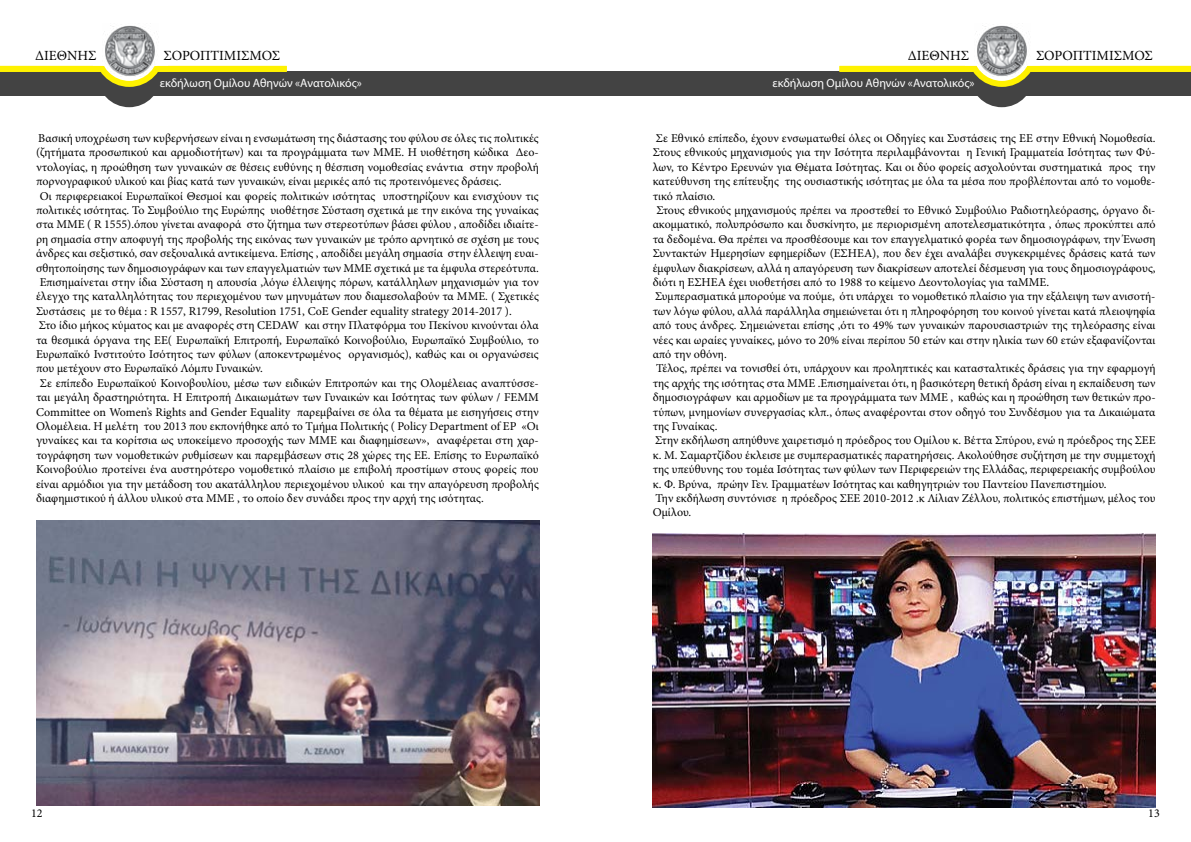
<style>
.page{position:relative;width:1191px;height:842px;background:#fff}
.page>*{position:absolute;margin:0;border:0;box-sizing:border-box;transform-origin:0 0}
.t1{font:14px "Minion Pro";color:#000}
.t2{font:12px "Minion Pro";color:#000}
.t3{font:12px "Myriad Pro";color:#fff}
</style>
<div class="page">
<div style="left:594px;top:72px;width:597px;height:24px;background:#434343"></div>
<svg style="left:963px;top:65px;width:68px;height:42px"></svg>
<div style="left:965px;top:50px;width:75px;height:16px;background:#fff"></div>
<img style="left:974px;top:25px;width:56px;height:51px">
<div style="left:1px;top:72px;width:595px;height:24px;background:#434343"></div>
<svg style="left:91px;top:65px;width:77px;height:42px"></svg>
<div style="left:93px;top:50px;width:74px;height:16px;background:#fff"></div>
<img style="left:102px;top:25px;width:56px;height:51px">
<div style="left:0;top:66px;width:103px;height:6px;background:#fff200"></div>
<div style="left:157px;top:66px;width:130px;height:6px;background:#fff200"></div>
<div style="left:839px;top:66px;width:137px;height:6px;background:#fff200"></div>
<div style="left:1027px;top:66px;width:164px;height:6px;background:#fff200"></div>
<img style="left:36px;top:521px;width:504px;height:285px">
<img style="left:652px;top:533px;width:503px;height:275px">
<p class="t1" style="left:35px;top:46px;width:63px">ΔΙΕΘΝΗΣ</p>
<p class="t1" style="left:163px;top:46px;width:118px">ΣΟΡΟΠΤΙΜΙΣΜΟΣ</p>
<p class="t3" style="left:160px;top:75px;width:203px">εκδήλωση Ομίλου Αθηνών «Ανατολικός»</p>
<p class="t2" style="left:38px;top:130px;width:502px">Βασική υποχρέωση των κυβερνήσεων είναι η ενσωμάτωση της διάστασης του φύλου σε όλες τις πολιτικές</p>
<p class="t2" style="left:36px;top:144px;width:504px">(ζητήματα προσωπικού και αρμοδιοτήτων) και τα προγράμματα των ΜΜΕ. Η υιοθέτηση κώδικα Δεο-</p>
<p class="t2" style="left:36px;top:159px;width:504px">ντολογίας, η προώθηση των γυναικών σε θέσεις ευθύνης η θέσπιση νομοθεσίας ενάντια στην προβολή</p>
<p class="t2" style="left:36px;top:173px;width:467px">πορνογραφικού υλικού και βίας κατά των γυναικών, είναι μερικές από τις προτεινόμενες δράσεις.</p>
<p class="t2" style="left:40px;top:188px;width:500px">Οι περιφερειακοί Ευρωπαϊκοί Θεσμοί και φορείς πολιτικών ισότητας υποστηρίζουν και ενισχύουν τις</p>
<p class="t2" style="left:36px;top:202px;width:504px">πολιτικές ισότητας. Το Συμβούλιο της Ευρώπης υιοθέτησε Σύσταση σχετικά με την εικόνα της γυναίκας</p>
<p class="t2" style="left:36px;top:216px;width:504px">στα ΜΜΕ ( R 1555).όπου γίνεται αναφορά στο ζήτημα των στερεοτύπων βάσει φύλου , αποδίδει ιδιαίτε-</p>
<p class="t2" style="left:36px;top:231px;width:504px">ρη σημασία στην αποφυγή της προβολής της εικόνας των γυναικών με τρόπο αρνητικό σε σχέση με τους</p>
<p class="t2" style="left:36px;top:245px;width:504px">άνδρες και σεξιστικό, σαν σεξουαλικά αντικείμενα. Επίσης , αποδίδει μεγάλη σημασία στην έλλειψη ευαι-</p>
<p class="t2" style="left:36px;top:260px;width:504px">σθητοποίησης των δημοσιογράφων και των επαγγελματιών των ΜΜΕ σχετικά με τα έμφυλα στερεότυπα.</p>
<p class="t2" style="left:40px;top:274px;width:500px">Επισημαίνεται στην ίδια Σύσταση η απουσία ,λόγω έλλειψης πόρων, κατάλληλων μηχανισμών για τον</p>
<p class="t2" style="left:36px;top:288px;width:504px">έλεγχο της καταλληλότητας του περιεχομένου των μηνυμάτων που διαμεσολαβούν τα ΜΜΕ. ( Σχετικές</p>
<p class="t2" style="left:36px;top:303px;width:477px">Συστάσεις με το θέμα : R 1557, R1799, Resolution 1751, CoE Gender equality strategy 2014-2017 ).</p>
<p class="t2" style="left:39px;top:317px;width:501px">Στο ίδιο μήκος κύματος και με αναφορές στη CEDAW και στην Πλατφόρμα του Πεκίνου κινούνται όλα</p>
<p class="t2" style="left:36px;top:332px;width:504px">τα θεσμικά όργανα της ΕΕ( Ευρωπαϊκή Επιτροπή, Ευρωπαϊκό Κοινοβούλιο, Ευρωπαϊκό Συμβούλιο, το</p>
<p class="t2" style="left:36px;top:346px;width:504px">Ευρωπαϊκό Ινστιτούτο Ισότητος των φύλων (αποκεντρωμένος οργανισμός), καθώς και οι οργανώσεις</p>
<p class="t2" style="left:36px;top:360px;width:228px">που μετέχουν στο Ευρωπαϊκό Λόμπυ Γυναικών.</p>
<p class="t2" style="left:40px;top:375px;width:500px">Σε επίπεδο Ευρωπαϊκού Κοινοβουλίου, μέσω των ειδικών Επιτροπών και της Ολομέλειας αναπτύσσε-</p>
<p class="t2" style="left:36px;top:389px;width:504px">ται μεγάλη δραστηριότητα. Η Επιτροπή Δικαιωμάτων των Γυναικών και Ισότητας των φύλων / FEMM</p>
<p class="t2" style="left:36px;top:404px;width:504px">Committee on Women’s Rights and Gender Equality παρεμβαίνει σε όλα τα θέματα με εισηγήσεις στην</p>
<p class="t2" style="left:36px;top:418px;width:504px">Ολομέλεια. Η μελέτη του 2013 που εκπονήθηκε από το Τμήμα Πολιτικής ( Policy Department of EP «Οι</p>
<p class="t2" style="left:36px;top:432px;width:504px">γυναίκες και τα κορίτσια ως υποκείμενο προσοχής των ΜΜΕ και διαφημίσεων», αναφέρεται στη χαρ-</p>
<p class="t2" style="left:36px;top:447px;width:504px">τογράφηση των νομοθετικών ρυθμίσεων και παρεμβάσεων στις 28 χώρες της ΕΕ. Επίσης το Ευρωπαϊκό</p>
<p class="t2" style="left:36px;top:461px;width:504px">Κοινοβούλιο προτείνει ένα αυστηρότερο νομοθετικό πλαίσιο με επιβολή προστίμων στους φορείς που</p>
<p class="t2" style="left:36px;top:476px;width:504px">είναι αρμόδιοι για την μετάδοση του ακατάλληλου περιεχομένου υλικού και την απαγόρευση προβολής</p>
<p class="t2" style="left:36px;top:490px;width:449px">διαφημιστικού ή άλλου υλικού στα ΜΜΕ , το οποίο δεν συνάδει προς την αρχή της ισότητας.</p>
<p class="t1" style="left:907px;top:46px;width:63px">ΔΙΕΘΝΗΣ</p>
<p class="t1" style="left:1036px;top:46px;width:118px">ΣΟΡΟΠΤΙΜΙΣΜΟΣ</p>
<p class="t3" style="left:772px;top:75px;width:203px">εκδήλωση Ομίλου Αθηνών «Ανατολικός»</p>
<p class="t2" style="left:656px;top:130px;width:501px">Σε Εθνικό επίπεδο, έχουν ενσωματωθεί όλες οι Οδηγίες και Συστάσεις της ΕΕ στην Εθνική Νομοθεσία.</p>
<p class="t2" style="left:653px;top:144px;width:504px">Στους εθνικούς μηχανισμούς για την Ισότητα περιλαμβάνονται η Γενική Γραμματεία Ισότητας των Φύ-</p>
<p class="t2" style="left:653px;top:159px;width:504px">λων, το Κέντρο Ερευνών για Θέματα Ισότητας. Και οι δύο φορείς ασχολούνται συστηματικά προς την</p>
<p class="t2" style="left:653px;top:173px;width:504px">κατεύθυνση της επίτευξης της ουσιαστικής ισότητας με όλα τα μέσα που προβλέπονται από το νομοθε-</p>
<p class="t2" style="left:653px;top:188px;width:64px">τικό πλαίσιο.</p>
<p class="t2" style="left:656px;top:202px;width:500px">Στους εθνικούς μηχανισμούς πρέπει να προστεθεί το Εθνικό Συμβούλιο Ραδιοτηλεόρασης, όργανο δι-</p>
<p class="t2" style="left:653px;top:216px;width:504px">ακομματικό, πολυπρόσωπο και δυσκίνητο, με περιορισμένη αποτελεσματικότητα , όπως προκύπτει από</p>
<p class="t2" style="left:653px;top:231px;width:504px">τα δεδομένα. Θα πρέπει να προσθέσουμε και τον επαγγελματικό φορέα των δημοσιογράφων, την Ένωση</p>
<p class="t2" style="left:653px;top:245px;width:504px">Συντακτών Ημερησίων εφημερίδων (ΕΣΗΕΑ), που δεν έχει αναλάβει συγκεκριμένες δράσεις κατά των</p>
<p class="t2" style="left:653px;top:260px;width:504px">έμφυλων διακρίσεων, αλλά η απαγόρευση των διακρίσεων αποτελεί δέσμευση για τους δημοσιογράφους,</p>
<p class="t2" style="left:653px;top:274px;width:398px">διότι η ΕΣΗΕΑ έχει υιοθετήσει από το 1988 το κείμενο Δεοντολογίας για ταΜΜΕ.</p>
<p class="t2" style="left:655px;top:288px;width:502px">Συμπερασματικά μπορούμε να πούμε, ότι υπάρχει το νομοθετικό πλαίσιο για την εξάλειψη των ανισοτή-</p>
<p class="t2" style="left:653px;top:303px;width:504px">των λόγω φύλου, αλλά παράλληλα σημειώνεται ότι η πληροφόρηση του κοινού γίνεται κατά πλειοψηφία</p>
<p class="t2" style="left:653px;top:317px;width:504px">από τους άνδρες. Σημειώνεται επίσης ,ότι το 49% των γυναικών παρουσιαστριών της τηλεόρασης είναι</p>
<p class="t2" style="left:653px;top:332px;width:504px">νέες και ωραίες γυναίκες, μόνο το 20% είναι περίπου 50 ετών και στην ηλικία των 60 ετών εξαφανίζονται</p>
<p class="t2" style="left:653px;top:346px;width:76px">από την οθόνη.</p>
<p class="t2" style="left:656px;top:360px;width:501px">Τέλος, πρέπει να τονισθεί ότι, υπάρχουν και προληπτικές και κατασταλτικές δράσεις για την εφαρμογή</p>
<p class="t2" style="left:653px;top:375px;width:504px">της αρχής της ισότητας στα ΜΜΕ .Επισημαίνεται ότι, η βασικότερη θετική δράση είναι η εκπαίδευση των</p>
<p class="t2" style="left:653px;top:389px;width:504px">δημοσιογράφων και αρμοδίων με τα προγράμματα των ΜΜΕ , καθώς και η προώθηση των θετικών προ-</p>
<p class="t2" style="left:653px;top:404px;width:504px">τύπων, μνημονίων συνεργασίας κλπ., όπως αναφέρονται στον οδηγό του Συνδέσμου για τα Δικαιώματα</p>
<p class="t2" style="left:653px;top:418px;width:66px">της Γυναίκας.</p>
<p class="t2" style="left:655px;top:432px;width:502px">Στην εκδήλωση απηύθυνε χαιρετισμό η πρόεδρος του Ομίλου κ. Βέττα Σπύρου, ενώ η πρόεδρος της ΣΕΕ</p>
<p class="t2" style="left:653px;top:447px;width:504px">κ. Μ. Σαμαρτζίδου έκλεισε με συμπερασματικές παρατηρήσεις. Ακολούθησε συζήτηση με την συμμετοχή</p>
<p class="t2" style="left:653px;top:461px;width:504px">της υπεύθυνης του τομέα Ισότητας των φύλων των Περιφερειών της Ελλάδας, περιφερειακής συμβούλου</p>
<p class="t2" style="left:653px;top:476px;width:455px">κ. Φ. Βρύνα, πρώην Γεν. Γραμματέων Ισότητας και καθηγητριών του Παντείου Πανεπιστημίου.</p>
<p class="t2" style="left:655px;top:490px;width:502px">Την εκδήλωση συντόνισε η πρόεδρος ΣΕΕ 2010-2012 .κ Λίλιαν Ζέλλου, πολιτικός επιστήμων, μέλος του</p>
<p class="t2" style="left:653px;top:504px;width:40px">Ομίλου.</p>
<p class="t2" style="left:31px;top:805px;width:13px">12</p>
<p class="t2" style="left:1148px;top:805px;width:13px">13</p>
</div>
